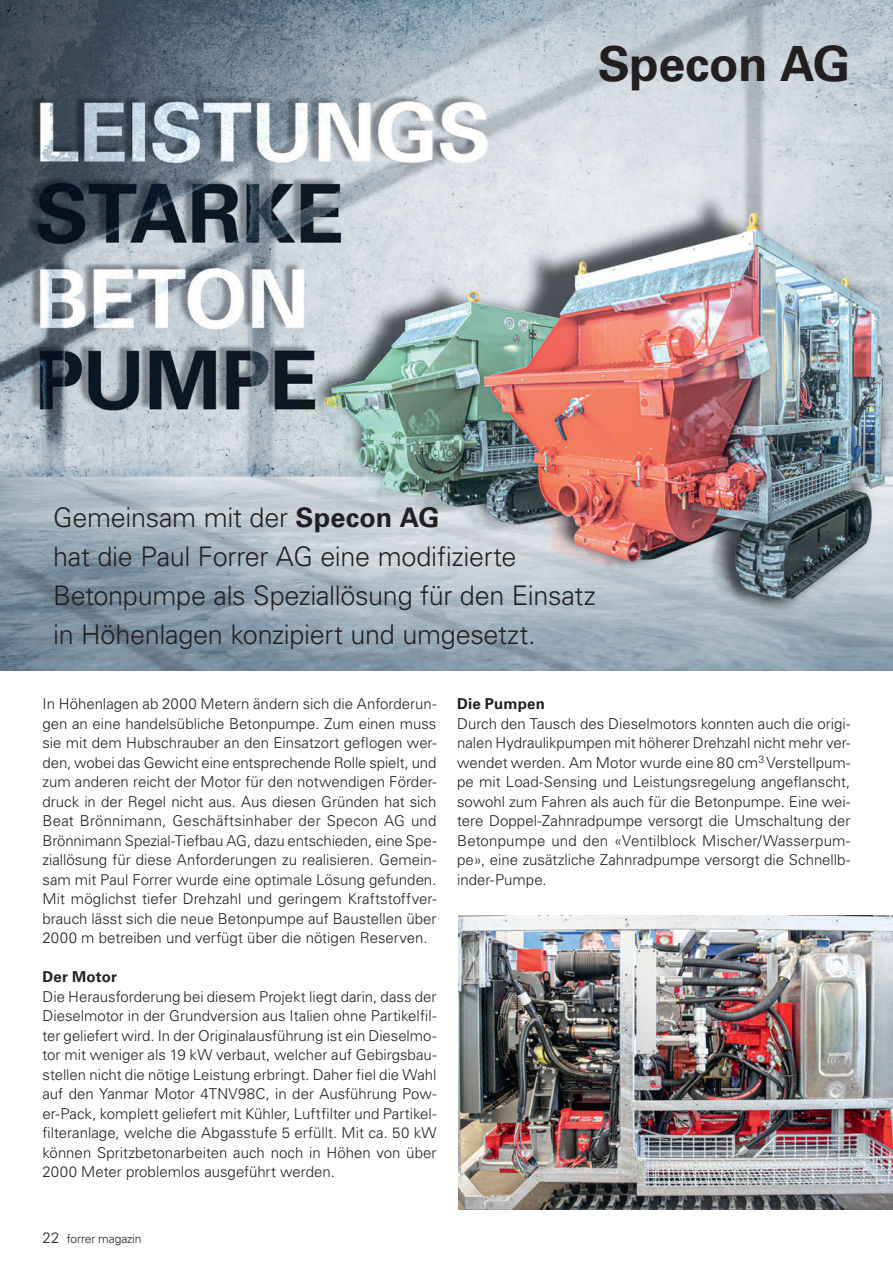
<style>
.page{position:relative;width:893px;height:1263px;background:#fff}
.page>*{position:absolute;margin:0;border:0;box-sizing:border-box;transform-origin:0 0}
.Headline_HERO_black{font:700 48.45px "Univers LT Std";letter-spacing:-.01em;color:#231f20}
._01_Text{font:300 27px/39px "Univers LT Std";letter-spacing:-.01em;color:#231f20}
._01_Text-2{font:300 15px/19.5px "Univers LT Std";color:#231f20;text-align:justify}
._01_Text-3{font:700 15px "Univers LT Std";letter-spacing:.01em;color:#231f20}
.t1{font:300 12px "Univers LT Std";letter-spacing:-.01em;color:#231f20}
.s1{font-weight:700}
</style>
<div class="page">
<img style="left:458px;top:916px;width:435px;height:293px">
<img style="left:0;top:0;width:893px;height:670px">
<p class="Headline_HERO_black" style="left:598px;top:36px;width:254px">Specon AG</p>
<p class="_01_Text" style="left:53px;top:498px;width:544px">Gemeinsam mit der <span class="s1">Specon AG<br></span>hat die Paul Forrer AG eine modifizierte Betonpumpe als Speziallösung für den Einsatz in Höhenlagen konzipiert und umgesetzt.</p>
<p class="_01_Text-2" style="left:43px;top:694px;width:395px">In Höhenlagen ab 2000 Metern ändern sich die Anforderun&shy;gen an eine handelsübliche Betonpumpe. Zum einen muss sie mit dem Hubschrauber an den Einsatzort geflogen wer&shy;den, wobei das Gewicht eine entsprechende Rolle spielt, und zum anderen reicht der Motor für den notwendigen Förder&shy;druck in der Regel nicht aus. Aus diesen Gründen hat sich Beat Brönnimann, Geschäftsinhaber der Specon AG und Brönnimann Spezial-Tiefbau AG, dazu entschieden, eine Spe&shy;ziallösung für diese Anforderungen zu realisieren. Gemein&shy;sam mit Paul Forrer wurde eine optimale Lösung gefunden.<br>Mit möglichst tiefer Drehzahl und geringem Kraftstoffver&shy;brauch lässt sich die neue Betonpumpe auf Baustellen über 2000 m betreiben und verfügt über die nötigen Reserven.</p>
<p class="_01_Text-3" style="left:43px;top:968px;width:76px">Der Motor</p>
<p class="_01_Text-2" style="left:43px;top:986px;width:395px">Die Herausforderung bei diesem Projekt liegt darin, dass der Dieselmotor in der Grundversion aus Italien ohne Partikelfil&shy;ter geliefert wird. In der Originalausführung ist ein Dieselmo&shy;tor mit weniger als 19 kW verbaut, welcher auf Gebirgsbau&shy;stellen nicht die nötige Leistung erbringt. Daher fiel die Wahl auf den Yanmar Motor 4TNV98C, in der Ausführung Pow&shy;er-Pack, komplett geliefert mit Kühler, Luftfilter und Partikel&shy;filteranlage, welche die Abgasstufe 5 erfüllt. Mit ca. 50 kW können Spritzbetonarbeiten auch noch in Höhen von über 2000 Meter problemlos ausgeführt werden.</p>
<p class="_01_Text-2" style="left:43px;top:1227px;width:18px">22</p>
<p class="t1" style="left:67px;top:1231px;width:76px">forrer magazin</p>
<p class="_01_Text-3" style="left:457px;top:695px;width:89px">Die Pumpen</p>
<p class="_01_Text-2" style="left:457px;top:713px;width:395px">Durch den Tausch des Dieselmotors konnten auch die origi&shy;nalen Hydraulikpumpen mit höherer Drehzahl nicht mehr ver&shy;wendet werden. Am Motor wurde eine 80 cm<sup>3</sup> Verstellpum&shy;pe mit Load-Sensing und Leistungsregelung angeflanscht, sowohl zum Fahren als auch für die Betonpumpe. Eine wei&shy;tere Doppel-Zahnradpumpe versorgt die Umschaltung der Betonpumpe und den «Ventilblock Mischer/Wasserpum&shy;pe», eine zusätzliche Zahnradpumpe versorgt die Schnellb&shy;inder-Pumpe.</p>
</div>
